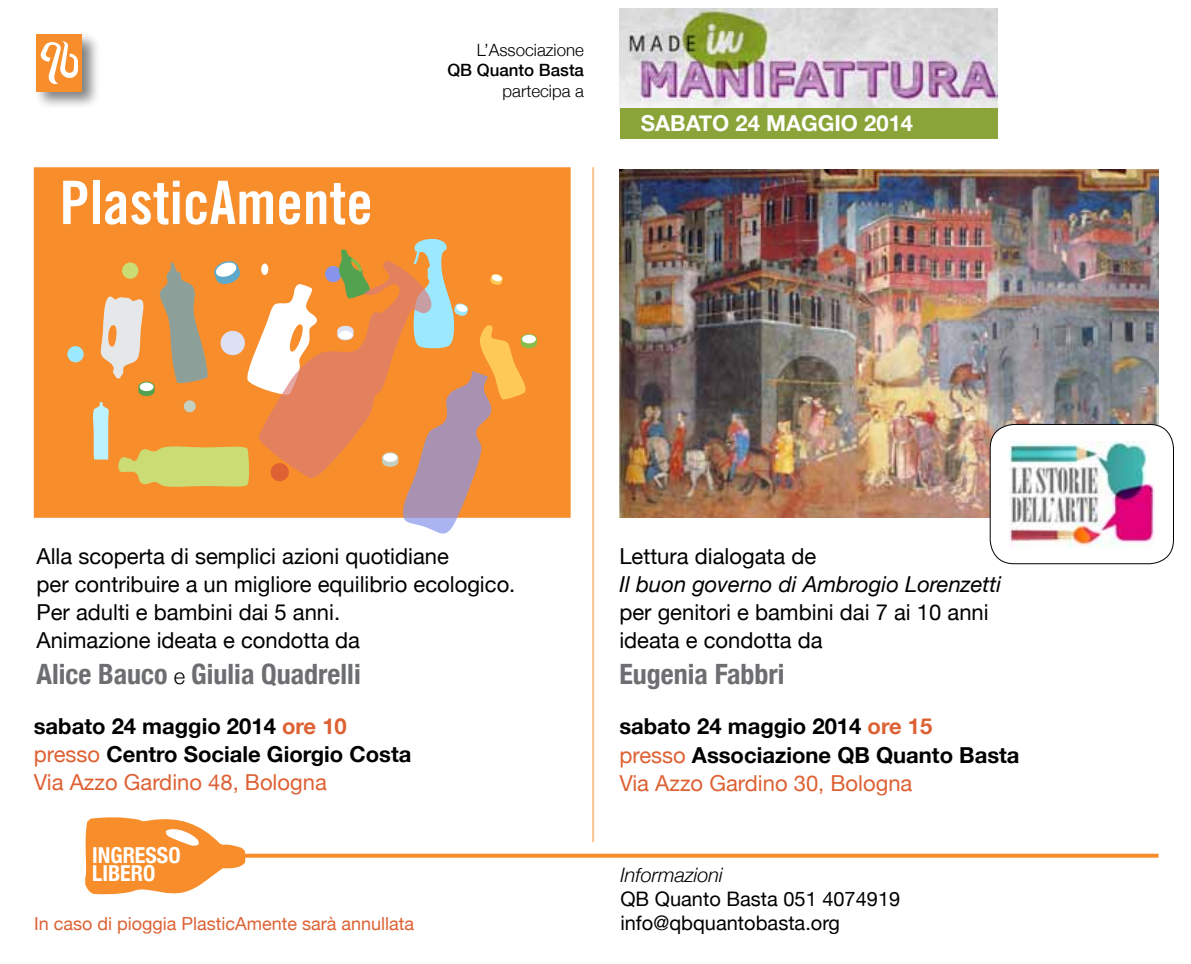
<style>
.page{position:relative;width:1191px;height:964px;background:#fff}
.page>*{position:absolute;margin:0;border:0;box-sizing:border-box;transform-origin:0 0}
.t1{font:60px "Trade Gothic Bold Cond Twenty";color:#fff}
.t2{font:700 condensed 28px "Helvetica Neue";color:#6d6e71}
.t3{font:22px/28px "Helvetica Neue";color:#000}
.t4{font:700 22px/28px "Helvetica Neue";color:#000}
.t5{font:italic 22px "Helvetica Neue";color:#000}
.t6{font:700 22px "Helvetica Neue";color:#fff}
.t7{font:700 condensed 22px/18px "Helvetica Neue";color:#fff}
.t8{font:20px/24px "Helvetica Neue";color:#000}
.t9{font:italic 300 20px "Helvetica Neue";color:#000}
.t10{font:18px "Helvetica Neue";color:#de6133}
.t11{font:300 17px "Helvetica Neue";color:#000}
.t12{font:500 17px "Helvetica Neue";color:#000}
.s1{font-weight:300;font-stretch:normal;font-size:22px;color:#000}
.s2{color:#de6133}
.s3{font-weight:400;color:#de6133}
</style>
<div class="page">
<img style="left:619px;top:9px;width:378px;height:103px">
<div style="left:620px;top:108px;width:377px;height:31px;background:#8aa439"></div>
<div style="left:33px;top:31px;width:68px;height:79px;background:#000;opacity:.5"></div>
<div style="left:36px;top:34px;width:46px;height:57px;background:#f78d2b"></div>
<svg style="left:40px;top:41px;width:38px;height:43px"></svg>
<svg style="left:246px;top:854px;width:912px;height:4px;background:#f7953a"></svg>
<hr style="left:592px;top:167px;width:2px;height:675px;background:#fcc28d">
<div style="left:34px;top:167px;width:536px;height:351px;background:#f78d2b;border:2px solid #f78d2b"></div>
<div style="left:67px;top:346px;width:17px;height:16px;background:#9ce8fe;border-radius:50%"></div>
<svg style="left:92px;top:238px;width:445px;height:296px"></svg>
<svg style="left:85px;top:817px;width:161px;height:78px"></svg>
<img style="left:619px;top:169px;width:539px;height:349px">
<div style="left:990px;top:424px;width:183px;height:140px;background:#fff;border-radius:24px"></div>
<div style="left:989px;top:424px;width:185px;height:140px;border:1px solid #000;border-radius:24px"></div>
<img style="left:1009px;top:441px;width:145px;height:106px">
<h1 class="t1" style="left:60px;top:166px;width:315px">PlasticAmente</h1>
<p class="t11" style="left:477px;top:40px;width:109px">L’Associazione</p>
<p class="t12" style="left:447px;top:60px;width:138px">QB Quanto Basta</p>
<p class="t11" style="left:502px;top:80px;width:83px">partecipa a</p>
<p class="t6" style="left:641px;top:109px;width:16px">saba</p>
<p class="t6" style="left:699px;top:109px;width:104px">to 24 magg</p>
<p class="t6" style="left:834px;top:109px;width:80px">io 2014</p>
<p class="t3" style="left:36px;top:542px;width:480px">Alla scoperta di semplici azioni quotidiane<br>per contribuire a un migliore equilibrio ecologico.<br>Per adulti e bambini dai 5 anni.<br>Animazione ideata e condotta da</p>
<p class="t2" style="left:36px;top:657px;width:326px">Alice Bauco <span class="s1">e</span> Giulia Quadrelli</p>
<p class="t3" style="left:619px;top:542px;width:198px">Lettura dialogata de</p>
<p class="t5" style="left:619px;top:571px;width:383px">Il buon governo di Ambrogio Lorenzetti</p>
<p class="t3" style="left:619px;top:598px;width:371px">per genitori e bambini dai 7 ai 10 anni ideata e condotta da</p>
<p class="t2" style="left:619px;top:657px;width:167px">Eugenia Fabbri</p>
<p class="t4" style="left:34px;top:712px;width:379px">sabato 24 maggio 2014 <span class="s2">ore 10 </span><span class="s3">presso</span> Centro Sociale Giorgio Costa<br><span class="s3">Via Azzo Gardino 48, Bologna</span></p>
<p class="t4" style="left:619px;top:711px;width:402px">sabato 24 maggio 2014 <span class="s2">ore 15<br></span><span class="s3">presso</span> Associazione QB Quanto Basta<br><span class="s3">Via Azzo Gardino 30, Bologna</span></p>
<p class="t7" style="left:92px;top:846px;width:90px">INGRESSO<br>LIBERO</p>
<p class="t10" style="left:34px;top:912px;width:382px">In caso di pioggia PlasticAmente sarà annullata</p>
<p class="t9" style="left:620px;top:863px;width:104px">Informazioni</p>
<p class="t8" style="left:620px;top:886px;width:281px">QB Quanto Basta 051 4074919 info@qbquantobasta.org</p>
</div>
